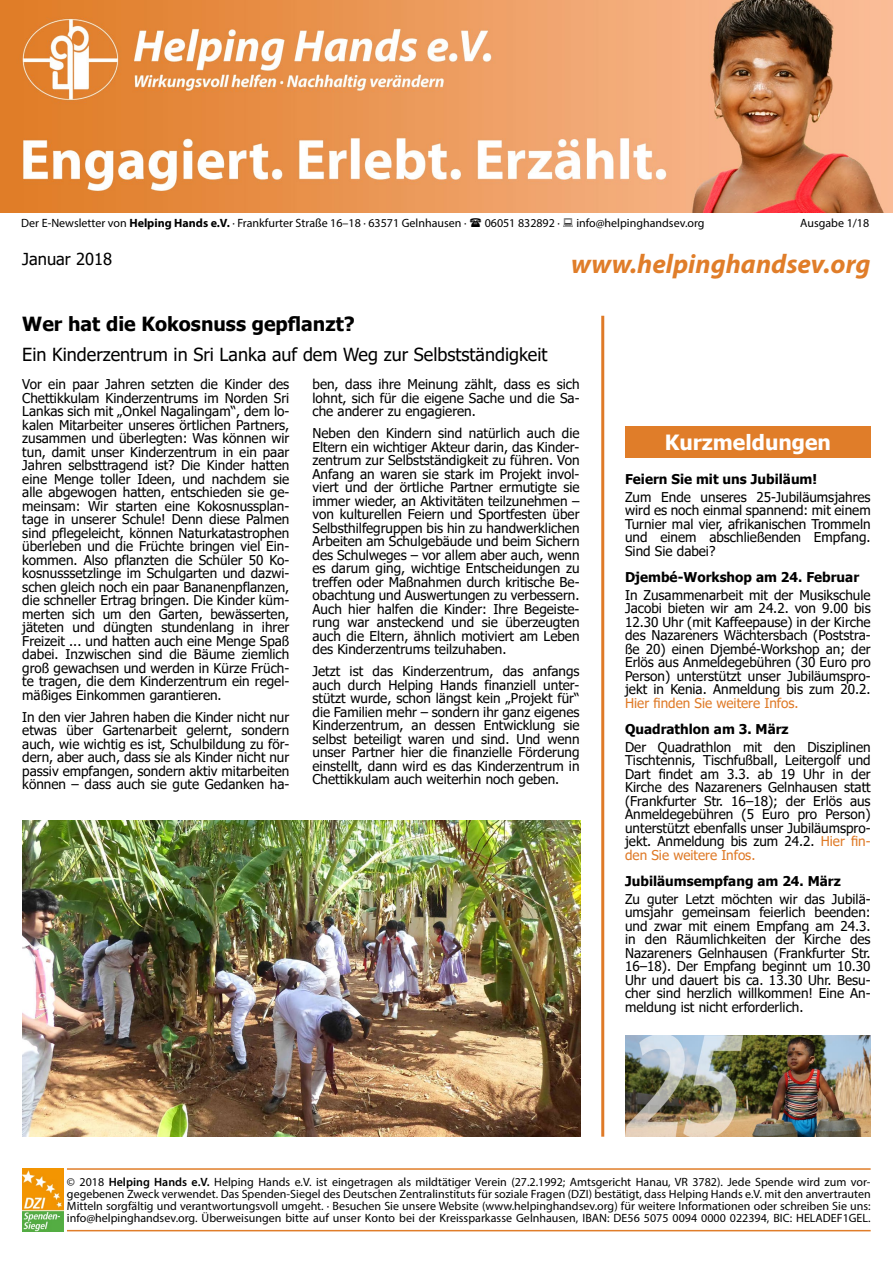
<style>
.page{position:relative;width:893px;height:1263px;background:#fff}
.page>*{position:absolute;margin:0;border:0;box-sizing:border-box;transform-origin:0 0}
.t1{font:italic 700 27px "Myriad Pro";color:#e07d29}
.t2{font:700 21px "Tahoma";color:#fff}
.t3{font:700 19.5px "Tahoma";color:#000}
.t4{font:18px "Tahoma";color:#000}
.t5{font:16.5px "Tahoma";color:#000}
.t6{font:13.5px/13.5px "Tahoma";color:#000;text-align:justify}
.t7{font:700 13.5px "Tahoma";color:#000}
.t8{font:13.5px "Tahoma";color:#df7a27}
.t9{font:12px/12px "Myriad Pro";color:#000;text-align:justify}
.s1{font-weight:700}
.s2{color:#df7a27}
.s3{font-weight:600}
</style>
<div class="page">
<img style="left:0;top:0;width:893px;height:213px">
<hr style="left:67px;top:1230px;width:804px;height:1px;background:#e07d29">
<hr style="left:67px;top:1168px;width:804px;height:2px;background:#e07d29">
<div style="left:625px;top:426px;width:246px;height:32px;background:#e07d29"></div>
<hr style="left:601px;top:316px;width:3px;height:821px;background:#df7a27">
<img style="left:22px;top:1168px;width:42px;height:63px">
<img style="left:625px;top:1035px;width:246px;height:102px">
<img style="left:22px;top:821px;width:558px;height:316px">
<p class="t9" style="left:21px;top:217px;width:447px">Der E-Newsletter von <span class="s1">Helping Hands e.V.</span> · Frankfurter Straße 16–18 · 63571 Gelnhausen ·</p>
<p class="t9" style="left:485px;top:217px;width:77px">06051 832892 ·</p>
<p class="t9" style="left:576px;top:217px;width:130px">info@helpinghandsev.org</p>
<p class="t9" style="left:800px;top:217px;width:71px">Ausgabe 1/18</p>
<h1 class="t1" style="left:571px;top:247px;width:301px">www.helpinghandsev.org</h1>
<p class="t5" style="left:22px;top:248px;width:91px">Januar 2018</p>
<h3 class="t3" style="left:22px;top:310px;width:334px">Wer hat die Kokosnuss gepflanzt?</h3>
<h3 class="t4" style="left:22px;top:342px;width:527px">Ein Kinderzentrum in Sri Lanka auf dem Weg zur Selbstständigkeit</h3>
<p class="t6" style="left:22px;top:378px;width:269px">Vor ein paar Jahren setzten die Kinder des Chettikkulam Kinderzentrums im Norden Sri Lankas sich mit „Onkel Nagalingam“, dem lo&shy;kalen Mitarbeiter unseres örtlichen Partners, zusammen und überlegten: Was können wir tun, damit unser Kinderzentrum in ein paar Jahren selbsttragend ist? Die Kinder hatten eine Menge toller Ideen, und nachdem sie alle abgewogen hatten, entschieden sie ge&shy;meinsam: Wir starten eine Kokosnussplan&shy;tage in unserer Schule! Denn diese Palmen sind pflegeleicht, können Naturkatastrophen überleben und die Früchte bringen viel Ein&shy;kommen. Also pflanzten die Schüler 50 Ko&shy;kosnusssetzlinge im Schulgarten und dazwi&shy;schen gleich noch ein paar Bananenpflanzen, die schneller Ertrag bringen. Die Kinder küm&shy;merten sich um den Garten, bewässerten, jäteten und düngten stundenlang in ihrer Freizeit ... und hatten auch eine Menge Spaß dabei. Inzwischen sind die Bäume ziemlich groß gewachsen und werden in Kürze Früch&shy;te tragen, die dem Kinderzentrum ein regel&shy;mäßiges Einkommen garantieren.</p>
<p class="t6" style="left:22px;top:711px;width:269px">In den vier Jahren haben die Kinder nicht nur etwas über Gartenarbeit gelernt, sondern auch, wie wichtig es ist, Schulbildung zu för&shy;dern, aber auch, dass sie als Kinder nicht nur passiv empfangen, sondern aktiv mitarbeiten können – dass auch sie gute Gedanken ha-</p>
<p class="t6" style="left:313px;top:378px;width:269px">ben, dass ihre Meinung zählt, dass es sich lohnt, sich für die eigene Sache und die Sa&shy;che anderer zu engagieren.</p>
<p class="t6" style="left:313px;top:427px;width:269px">Neben den Kindern sind natürlich auch die Eltern ein wichtiger Akteur darin, das Kinder&shy;zentrum zur Selbstständigkeit zu führen. Von Anfang an waren sie stark im Projekt invol&shy;viert und der örtliche Partner ermutigte sie immer wieder, an Aktivitäten teilzunehmen – von kulturellen Feiern und Sportfesten über Selbsthilfegruppen bis hin zu handwerklichen Arbeiten am Schulgebäude und beim Sichern des Schulweges – vor allem aber auch, wenn es darum ging, wichtige Entscheidungen zu treffen oder Maßnahmen durch kritische Be&shy;obachtung und Auswertungen zu verbessern.<br>Auch hier halfen die Kinder: Ihre Begeiste&shy;rung war ansteckend und sie überzeugten auch die Eltern, ähnlich motiviert am Leben des Kinderzentrums teilzuhaben.</p>
<p class="t6" style="left:313px;top:665px;width:269px">Jetzt ist das Kinderzentrum, das anfangs auch durch Helping Hands finanziell unter&shy;stützt wurde, schon längst kein „Projekt für“ die Familien mehr – sondern ihr ganz eigenes Kinderzentrum, an dessen Entwicklung sie selbst beteiligt waren und sind. Und wenn unser Partner hier die finanzielle Förderung einstellt, dann wird es das Kinderzentrum in Chettikkulam auch weiterhin noch geben.</p>
<h2 class="t2" style="left:665px;top:428px;width:168px">Kurzmeldungen</h2>
<p class="t7" style="left:625px;top:470px;width:194px">Feiern Sie mit uns Jubiläum!</p>
<p class="t6" style="left:625px;top:491px;width:247px">Zum Ende unseres 25-Jubiläumsjahres wird es noch einmal spannend: mit einem Turnier mal vier, afrikanischen Trommeln und einem abschließenden Empfang.<br>Sind Sie dabei?</p>
<p class="t7" style="left:625px;top:568px;width:236px">Djembé-Workshop am 24. Februar</p>
<p class="t6" style="left:625px;top:589px;width:247px">In Zusammenarbeit mit der Musikschule Jacobi bieten wir am 24.2. von 9.00 bis 12.30 Uhr (mit Kaffeepause) in der Kirche des Nazareners Wächtersbach (Poststra&shy;ße 20) einen Djembé-Workshop an; der Erlös aus Anmeldegebühren (30 Euro pro Person) unterstützt unser Jubiläumspro&shy;jekt in Kenia. Anmeldung bis zum 20.2.</p>
<p class="t8" style="left:625px;top:694px;width:175px">Hier finden Sie weitere Infos.</p>
<p class="t7" style="left:625px;top:720px;width:165px">Quadrathlon am 3. März</p>
<p class="t6" style="left:625px;top:741px;width:247px">Der Quadrathlon mit den Disziplinen Tischtennis, Tischfußball, Leitergolf und Dart findet am 3.3. ab 19 Uhr in der Kirche des Nazareners Gelnhausen statt (Frankfurter Str. 16–18); der Erlös aus Anmeldegebühren (5 Euro pro Person) unterstützt ebenfalls unser Jubiläumspro&shy;jekt. Anmeldung bis zum 24.2. <span class="s2">Hier fin&shy;den Sie weitere Infos.</span></p>
<p class="t7" style="left:625px;top:872px;width:217px">Jubiläumsempfang am 24. März</p>
<p class="t6" style="left:625px;top:893px;width:247px">Zu guter Letzt möchten wir das Jubilä&shy;umsjahr gemeinsam feierlich beenden: und zwar mit einem Empfang am 24.3. in den Räumlichkeiten der Kirche des Nazareners Gelnhausen (Frankfurter Str.<br>16–18). Der Empfang beginnt um 10.30<br>Uhr und dauert bis ca. 13.30 Uhr. Besu&shy;cher sind herzlich willkommen! Eine An&shy;meldung ist nicht erforderlich.</p>
<p class="t9" style="left:67px;top:1176px;width:805px">© 2018 <span class="s3">Helping Hands e.V.</span> Helping Hands e.V. ist eingetragen als mildtätiger Verein (27.2.1992; Amtsgericht Hanau, VR 3782). Jede Spende wird zum vor&shy;gegebenen Zweck verwendet. Das Spenden-Siegel des Deutschen Zentralinstituts für soziale Fragen (DZI) bestätigt, dass Helping Hands e.V. mit den anvertrauten Mitteln sorgfältig und verantwortungsvoll umgeht. · Besuchen Sie unsere Website (www.helpinghandsev.org) für weitere Informationen oder schreiben Sie uns: info@helpinghandsev.org. Überweisungen bitte auf unser Konto bei der Kreissparkasse Gelnhausen, IBAN: DE56 5075 0094 0000 022394, BIC: HELADEF1GEL.</p>
</div>
